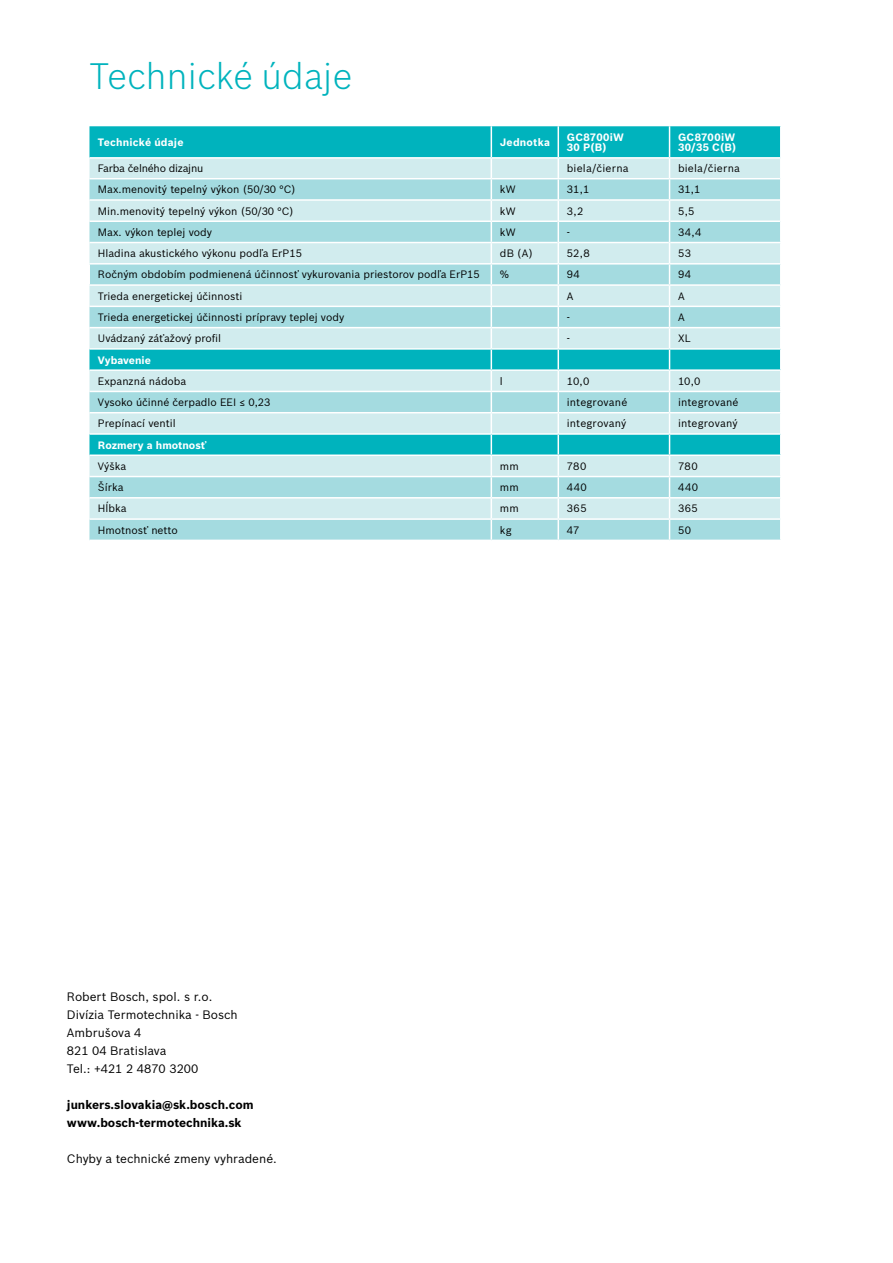
<style>
.page{position:relative;width:893px;height:1263px;background:#fff}
.page>*{position:absolute;margin:0;border:0;box-sizing:border-box;transform-origin:0 0}
.t1{font:300 36px "Bosch Sans";letter-spacing:.01em;color:#00b3bd}
.t2{font:12px/18px "Bosch Sans";color:#000}
.t3{font:700 12px/18px "Bosch Sans";color:#000}
.t4{font:10.5px "Bosch Sans";color:#000}
.t5{font:700 10.5px/10.5px "Bosch Sans";letter-spacing:.015em;color:#fff}
.t6{font:10.5px "Bosch Sans";letter-spacing:.02em;color:#000}
.t7{font:10.5px "Bosch Sans";letter-spacing:-.02em;color:#000}
.t8{font:700 10.5px/10.5px "Bosch Sans";letter-spacing:.035em;color:#fff}
</style>
<div class="page">
<svg style="left:89px;top:126px;width:692px;height:414px;background:#9fdde1"></svg>
<hr style="left:89px;top:306px;width:402px;height:1px;background:#fff">
<hr style="left:491px;top:306px;width:67px;height:1px;background:#fff">
<hr style="left:558px;top:306px;width:111px;height:1px;background:#fff">
<hr style="left:669px;top:306px;width:112px;height:1px;background:#fff">
<hr style="left:89px;top:327px;width:402px;height:1px;background:#fff">
<hr style="left:491px;top:327px;width:67px;height:1px;background:#fff">
<hr style="left:558px;top:327px;width:111px;height:1px;background:#fff">
<hr style="left:669px;top:327px;width:112px;height:1px;background:#fff">
<hr style="left:89px;top:348px;width:402px;height:2px;background:#fff">
<hr style="left:491px;top:348px;width:67px;height:2px;background:#fff">
<hr style="left:558px;top:348px;width:111px;height:2px;background:#fff">
<hr style="left:669px;top:348px;width:112px;height:2px;background:#fff">
<hr style="left:89px;top:369px;width:402px;height:2px;background:#fff">
<hr style="left:491px;top:369px;width:67px;height:2px;background:#fff">
<hr style="left:558px;top:369px;width:111px;height:2px;background:#fff">
<hr style="left:669px;top:369px;width:112px;height:2px;background:#fff">
<hr style="left:89px;top:391px;width:402px;height:1px;background:#fff">
<hr style="left:491px;top:391px;width:67px;height:1px;background:#fff">
<hr style="left:558px;top:391px;width:111px;height:1px;background:#fff">
<hr style="left:669px;top:391px;width:112px;height:1px;background:#fff">
<hr style="left:89px;top:412px;width:402px;height:1px;background:#fff">
<hr style="left:491px;top:412px;width:67px;height:1px;background:#fff">
<hr style="left:558px;top:412px;width:111px;height:1px;background:#fff">
<hr style="left:669px;top:412px;width:112px;height:1px;background:#fff">
<hr style="left:89px;top:433px;width:402px;height:2px;background:#fff">
<hr style="left:491px;top:433px;width:67px;height:2px;background:#fff">
<hr style="left:558px;top:433px;width:111px;height:2px;background:#fff">
<hr style="left:669px;top:433px;width:112px;height:2px;background:#fff">
<hr style="left:89px;top:454px;width:402px;height:2px;background:#fff">
<hr style="left:491px;top:454px;width:67px;height:2px;background:#fff">
<hr style="left:558px;top:454px;width:111px;height:2px;background:#fff">
<hr style="left:669px;top:454px;width:112px;height:2px;background:#fff">
<hr style="left:89px;top:476px;width:402px;height:1px;background:#fff">
<hr style="left:491px;top:476px;width:67px;height:1px;background:#fff">
<hr style="left:558px;top:476px;width:111px;height:1px;background:#fff">
<hr style="left:669px;top:476px;width:112px;height:1px;background:#fff">
<hr style="left:89px;top:497px;width:402px;height:2px;background:#fff">
<hr style="left:491px;top:497px;width:67px;height:2px;background:#fff">
<hr style="left:558px;top:497px;width:111px;height:2px;background:#fff">
<hr style="left:669px;top:497px;width:112px;height:2px;background:#fff">
<hr style="left:89px;top:518px;width:402px;height:2px;background:#fff">
<hr style="left:491px;top:518px;width:67px;height:2px;background:#fff">
<hr style="left:558px;top:518px;width:111px;height:2px;background:#fff">
<hr style="left:669px;top:518px;width:112px;height:2px;background:#fff">
<h1 class="t1" style="left:89px;top:51px;width:264px">Technické údaje</h1>
<p class="t5" style="left:98px;top:136px;width:87px">Technické údaje</p>
<p class="t5" style="left:500px;top:136px;width:52px">Jednotka</p>
<p class="t5" style="left:567px;top:131px;width:59px">GC8700iW<br>30 P(B)</p>
<p class="t8" style="left:678px;top:131px;width:60px">GC8700iW<br>30/35 C(B)</p>
<p class="t7" style="left:98px;top:161px;width:107px">Farba čelného dizajnu</p>
<p class="t6" style="left:567px;top:161px;width:63px">biela/čierna</p>
<p class="t6" style="left:678px;top:161px;width:63px">biela/čierna</p>
<p class="t4" style="left:98px;top:182px;width:199px">Max.menovitý tepelný výkon (50/30 °C)</p>
<p class="t4" style="left:500px;top:182px;width:17px">kW</p>
<p class="t4" style="left:567px;top:182px;width:24px">31,1</p>
<p class="t4" style="left:678px;top:182px;width:24px">31,1</p>
<p class="t4" style="left:98px;top:203px;width:197px">Min.menovitý tepelný výkon (50/30 °C)</p>
<p class="t4" style="left:500px;top:203px;width:17px">kW</p>
<p class="t4" style="left:567px;top:203px;width:18px">3,2</p>
<p class="t4" style="left:678px;top:203px;width:18px">5,5</p>
<p class="t4" style="left:98px;top:224px;width:116px">Max. výkon teplej vody</p>
<p class="t4" style="left:500px;top:224px;width:17px">kW</p>
<p class="t4" style="left:567px;top:224px;width:5px">-</p>
<p class="t4" style="left:678px;top:224px;width:25px">34,4</p>
<p class="t4" style="left:98px;top:246px;width:206px">Hladina akustického výkonu podľa ErP15</p>
<p class="t4" style="left:500px;top:246px;width:35px">dB (A)</p>
<p class="t4" style="left:567px;top:246px;width:24px">52,8</p>
<p class="t4" style="left:678px;top:246px;width:15px">53</p>
<p class="t4" style="left:98px;top:267px;width:383px">Ročným obdobím podmienená účinnosť vykurovania priestorov podľa ErP15</p>
<p class="t4" style="left:500px;top:267px;width:11px">%</p>
<p class="t4" style="left:567px;top:267px;width:15px">94</p>
<p class="t4" style="left:678px;top:267px;width:15px">94</p>
<p class="t4" style="left:98px;top:288px;width:146px">Trieda energetickej účinnosti</p>
<p class="t4" style="left:567px;top:288px;width:8px">A</p>
<p class="t4" style="left:678px;top:288px;width:8px">A</p>
<p class="t4" style="left:98px;top:309px;width:248px">Trieda energetickej účinnosti prípravy teplej vody</p>
<p class="t4" style="left:567px;top:309px;width:5px">-</p>
<p class="t4" style="left:678px;top:309px;width:8px">A</p>
<p class="t4" style="left:98px;top:331px;width:125px">Uvádzaný záťažový profil</p>
<p class="t4" style="left:567px;top:331px;width:5px">-</p>
<p class="t4" style="left:678px;top:331px;width:15px">XL</p>
<p class="t5" style="left:98px;top:354px;width:54px">Vybavenie</p>
<p class="t4" style="left:98px;top:373px;width:90px">Expanzná nádoba</p>
<p class="t4" style="left:500px;top:373px;width:4px">l</p>
<p class="t4" style="left:567px;top:373px;width:24px">10,0</p>
<p class="t4" style="left:678px;top:373px;width:24px">10,0</p>
<p class="t4" style="left:98px;top:394px;width:174px">Vysoko účinné čerpadlo EEI ≤ 0,23</p>
<p class="t4" style="left:567px;top:394px;width:62px">integrované</p>
<p class="t4" style="left:678px;top:394px;width:62px">integrované</p>
<p class="t4" style="left:98px;top:416px;width:79px">Prepínací ventil</p>
<p class="t4" style="left:567px;top:416px;width:61px">integrovaný</p>
<p class="t4" style="left:678px;top:416px;width:61px">integrovaný</p>
<p class="t5" style="left:98px;top:439px;width:110px">Rozmery a hmotnosť</p>
<p class="t4" style="left:98px;top:458px;width:30px">Výška</p>
<p class="t4" style="left:500px;top:458px;width:20px">mm</p>
<p class="t4" style="left:567px;top:458px;width:21px">780</p>
<p class="t4" style="left:678px;top:458px;width:21px">780</p>
<p class="t4" style="left:98px;top:480px;width:27px">Šírka</p>
<p class="t4" style="left:500px;top:480px;width:20px">mm</p>
<p class="t4" style="left:567px;top:480px;width:22px">440</p>
<p class="t4" style="left:678px;top:480px;width:22px">440</p>
<p class="t4" style="left:98px;top:501px;width:30px">Hĺbka</p>
<p class="t4" style="left:500px;top:501px;width:20px">mm</p>
<p class="t4" style="left:567px;top:501px;width:21px">365</p>
<p class="t4" style="left:678px;top:501px;width:21px">365</p>
<p class="t4" style="left:98px;top:522px;width:81px">Hmotnosť netto</p>
<p class="t4" style="left:500px;top:522px;width:13px">kg</p>
<p class="t4" style="left:567px;top:522px;width:14px">47</p>
<p class="t4" style="left:678px;top:522px;width:15px">50</p>
<p class="t2" style="left:67px;top:986px;width:172px">Robert Bosch, spol. s r.o.<br>Divízia Termotechnika - Bosch<br>Ambrušova 4<br>821 04 Bratislava<br>Tel.: +421 2 4870 3200</p>
<p class="t3" style="left:67px;top:1095px;width:188px">junkers.slovakia@sk.bosch.com www.bosch-termotechnika.sk</p>
<p class="t2" style="left:67px;top:1148px;width:211px">Chyby a technické zmeny vyhradené.</p>
</div>
